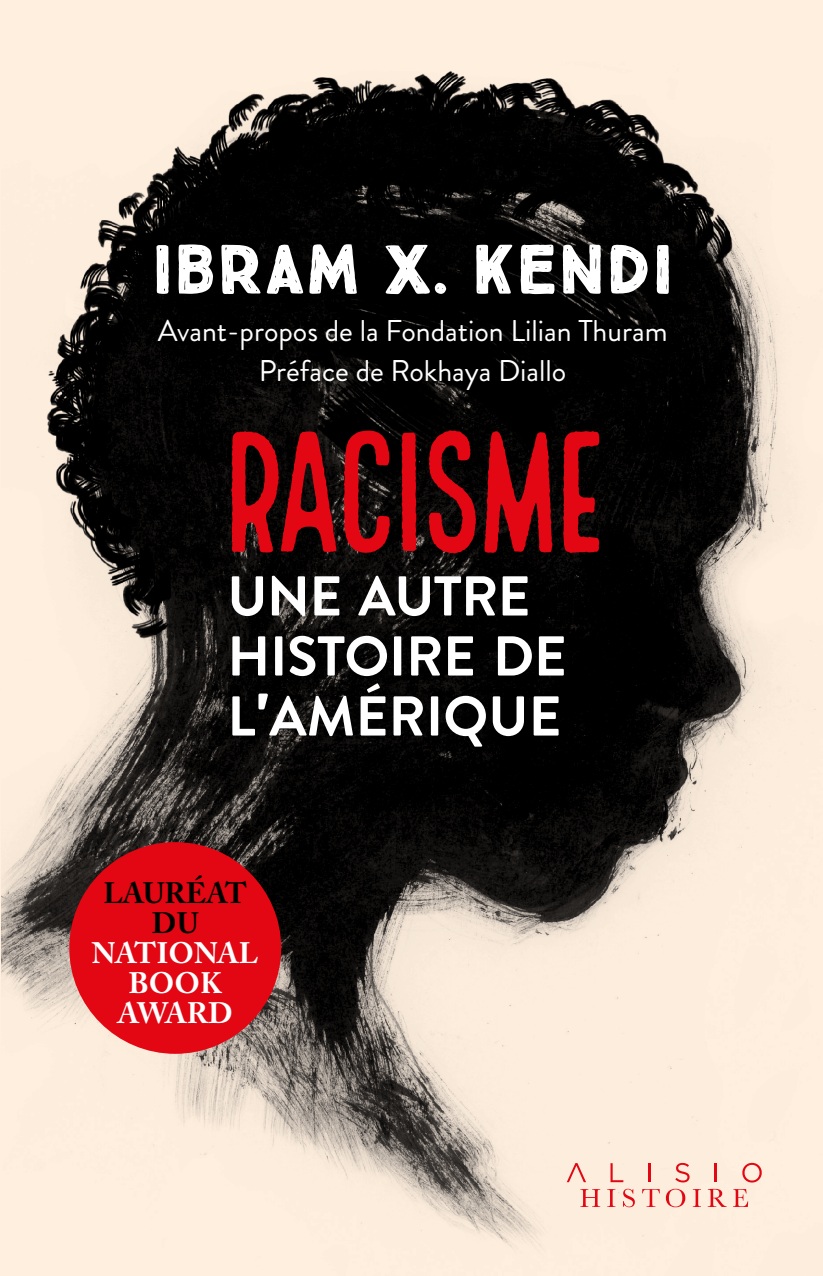
<style>
.page{position:relative;width:823px;height:1276px;background:#fff}
.page>*{position:absolute;margin:0;border:0;box-sizing:border-box;transform-origin:0 0}
.t1{font:168px "Local Brewery Four";letter-spacing:-.09em;color:#e30613}
.t2{font:900 70px "True North Rough";color:#fff}
.t3{font:700 56px/60px "Brandon Grotesque";letter-spacing:-.005em;color:#fff}
.t4{font:30px/40px "Brandon Grotesque";color:#fff;text-align:center}
.t5{font:700 29.4px/30px "Adobe Caslon Pro";color:#fff;text-align:center}
.t6{font:700 29.4px/30px "Adobe Caslon Pro";letter-spacing:-.01em;color:#000;text-align:center}
.s1{font-size:80px}
</style>
<div class="page">
<div style="left:0;top:0;width:25px;height:1276px;background:#feefde"></div>
<img style="left:1px;top:0;width:821px;height:1276px">
<svg style="left:566px;top:1163px;width:19px;height:19px"></svg>
<svg style="left:610px;top:1163px;width:13px;height:19px"></svg>
<hr style="left:647px;top:1163px;width:3px;height:19px;background:#e30613">
<svg style="left:675px;top:1163px;width:14px;height:19px"></svg>
<svg style="left:714px;top:1163px;width:2px;height:19px"></svg>
<svg style="left:741px;top:1163px;width:20px;height:19px"></svg>
<svg style="left:580px;top:1189px;width:20px;height:18px"></svg>
<svg style="left:607px;top:1189px;width:8px;height:18px"></svg>
<svg style="left:622px;top:1188px;width:12px;height:19px"></svg>
<svg style="left:641px;top:1189px;width:18px;height:18px"></svg>
<svg style="left:665px;top:1188px;width:20px;height:19px"></svg>
<svg style="left:692px;top:1189px;width:8px;height:18px"></svg>
<svg style="left:707px;top:1188px;width:19px;height:19px"></svg>
<svg style="left:732px;top:1189px;width:15px;height:18px"></svg>
<div style="left:154px;top:237px;width:538px;height:76px;background:#000"></div>
<div style="left:235px;top:566px;width:353px;height:191px;background:#000"></div>
<div style="left:69px;top:842px;width:212px;height:211px;background:#e30613;border-radius:50%"></div>
<div style="left:153px;top:313px;width:529px;height:94px;background:#000"></div>
<h2 class="t2" style="left:151px;top:226px;width:523px">IBRAM X. KENDI</h2>
<p class="t4" style="left:158px;top:311px;width:511px">Avant-propos de la Fondation Lilian Thuram<br>Préface de Rokhaya Diallo</p>
<h1 class="t1" style="left:218px;top:400px;width:395px">RACISME</h1>
<h3 class="t3" style="left:227px;top:567px;width:341px">UNE AUTRE<br>HISTOIRE DE<br>L<span class="s1">'</span>AMÉRIQUE</h3>
<p class="t6" style="left:103px;top:877px;width:145px">LAURÉAT<br>DU</p>
<p class="t5" style="left:92px;top:937px;width:168px">NATIONAL<br>BOOK<br>AWARD</p>
</div>
